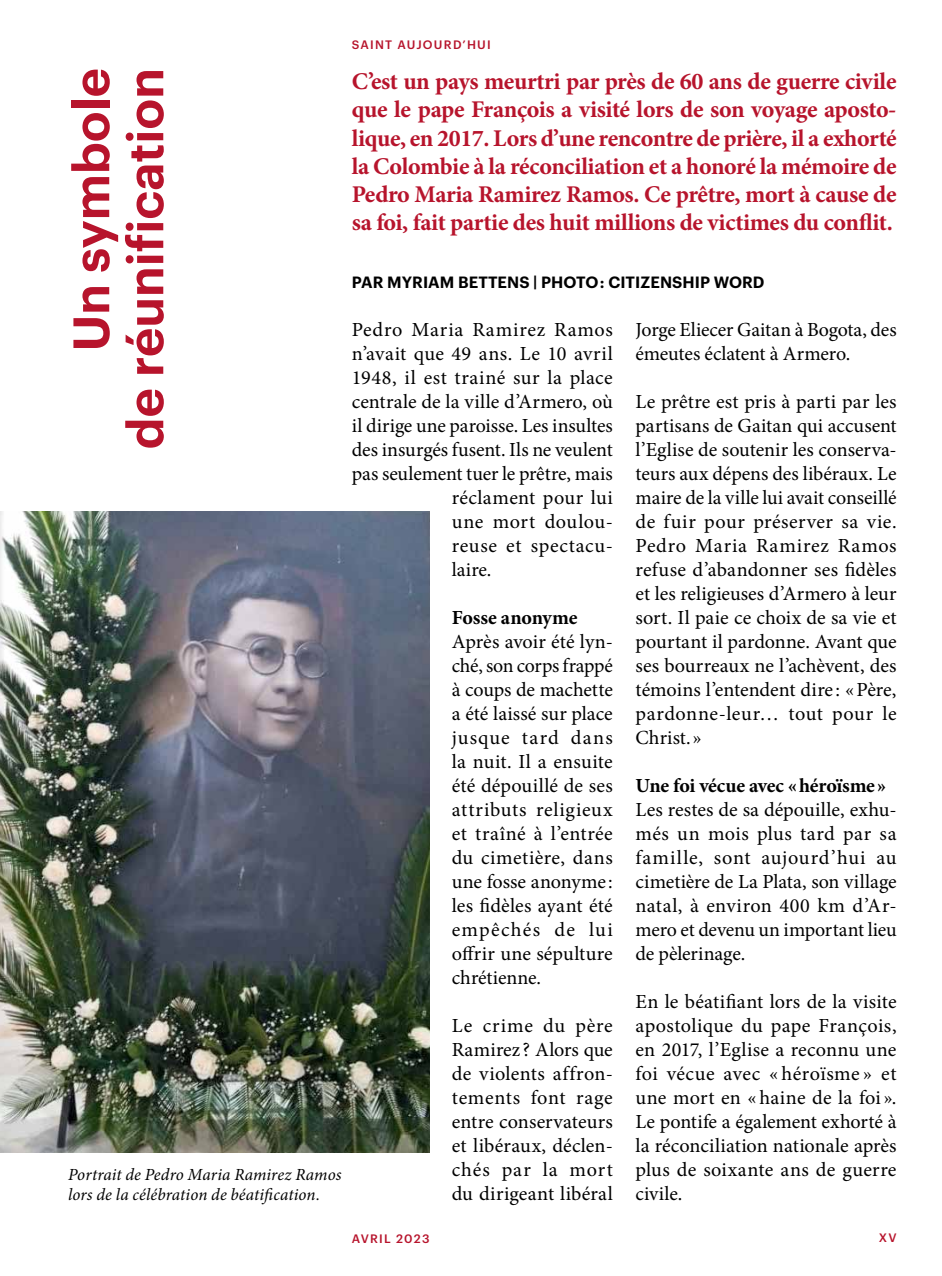
<style>
.page{position:relative;width:942px;height:1276px;background:#fff}
.page>*{position:absolute;margin:0;border:0;box-sizing:border-box;transform-origin:0 0}
.t1{font:600 50px/54px "Graphik";color:#b7142c;text-align:right}
.t2{font:700 24px/28px "Minion Pro";letter-spacing:-.015em;color:#b7142c;text-align:justify}
.t3{font:20px/24px "Minion Pro";letter-spacing:.005em;color:#000;text-align:justify}
.t4{font:700 20px "Minion Pro";letter-spacing:-.015em;color:#000}
.t5{font:20px "Minion Pro";letter-spacing:.025em;color:#000}
.t6{font:20px "Minion Pro";letter-spacing:.04em;color:#000}
.t7{font:20px "Minion Pro";letter-spacing:.035em;color:#000}
.t8{font:italic 17px/20px "Minion Pro";letter-spacing:.005em;color:#000}
.t9{font:600 16px "Graphik";letter-spacing:.005em;color:#000}
.t10{font:500 12px "Graphik";letter-spacing:.105em;color:#b7142c}
</style>
<div class="page">
<img style="left:0;top:511px;width:429px;height:641px">
<p class="t10" style="left:352px;top:35px;width:140px">SAINT AUJOURD’HUI</p>
<h1 class="t1" style="left:60px;top:449px;width:383px;rotate:-90deg">Un symbole<br>de réunification</h1>
<p class="t2" style="left:351px;top:67px;width:546px">C’est un pays meurtri par près de 60 ans de guerre civile que le pape François a visité lors de son voyage aposto&shy;lique, en 2017. Lors d’une rencontre de prière, il a exhorté la Colombie à la réconciliation et a honoré la mémoire de Pedro Maria Ramirez Ramos. Ce prêtre, mort à cause de sa foi, fait partie des huit millions de victimes du conflit.</p>
<p class="t9" style="left:352px;top:270px;width:414px">PAR MYRIAM BETTENS | PHOTO : CITIZENSHIP WORD</p>
<p class="t6" style="left:351px;top:316px;width:262px">Pedro Maria Ramirez Ramos</p>
<p class="t3" style="left:351px;top:342px;width:262px">n’avait que 49 ans. Le 10 avril</p>
<p class="t5" style="left:351px;top:364px;width:262px">1948, il est trainé sur la place</p>
<p class="t3" style="left:351px;top:390px;width:262px">centrale de la ville d’Armero, où</p>
<p class="t3" style="left:351px;top:414px;width:262px">il dirige une paroisse. Les insultes</p>
<p class="t3" style="left:351px;top:438px;width:262px">des insurgés fusent. Ils ne veulent</p>
<p class="t3" style="left:351px;top:462px;width:262px">pas seulement tuer le prêtre, mais</p>
<p class="t3" style="left:451px;top:486px;width:162px">réclament pour lui</p>
<p class="t3" style="left:451px;top:510px;width:162px">une mort doulou-</p>
<p class="t7" style="left:451px;top:532px;width:162px">reuse et spectacu-</p>
<p class="t3" style="left:451px;top:558px;width:41px">laire.</p>
<p class="t4" style="left:451px;top:604px;width:127px">Fosse anonyme</p>
<p class="t3" style="left:451px;top:630px;width:162px">Après avoir été lyn&shy;ché, son corps frappé à coups de machette a été laissé sur place jusque tard dans la nuit. Il a ensuite été dépouillé de ses attributs religieux et traîné à l’entrée du cimetière, dans une fosse anonyme : les fidèles ayant été empêchés de lui offrir une sépulture chrétienne.</p>
<p class="t3" style="left:451px;top:1014px;width:162px">Le crime du père Ramirez? Alors que de violents affron&shy;tements font rage entre conservateurs et libéraux, déclen&shy;chés par la mort du dirigeant libéral</p>
<p class="t3" style="left:635px;top:318px;width:262px">Jorge Eliecer Gaitan à Bogota, des émeutes éclatent à Armero.</p>
<p class="t3" style="left:635px;top:390px;width:262px">Le prêtre est pris à parti par les partisans de Gaitan qui accusent l’Eglise de soutenir les conserva&shy;teurs aux dépens des libéraux. Le maire de la ville lui avait conseillé de fuir pour préserver sa vie.<br>Pedro Maria Ramirez Ramos refuse d’abandonner ses fidèles et les religieuses d’Armero à leur sort. Il paie ce choix de sa vie et pourtant il pardonne. Avant que ses bourreaux ne l’achèvent, des témoins l’entendent dire : «Père, pardonne-leur… tout pour le Christ.»</p>
<p class="t4" style="left:635px;top:772px;width:252px">Une foi vécue avec «héroïsme»</p>
<p class="t3" style="left:635px;top:798px;width:262px">Les restes de sa dépouille, exhu&shy;més un mois plus tard par sa famille, sont aujourd’hui au cimetière de La Plata, son village natal, à environ 400 km d’Ar&shy;mero et devenu un important lieu de pèlerinage.</p>
<p class="t3" style="left:635px;top:990px;width:262px">En le béatifiant lors de la visite apostolique du pape François, en 2017, l’Eglise a reconnu une foi vécue avec « héroïsme » et une mort en « haine de la foi ».<br>Le pontife a également exhorté à la réconciliation nationale après plus de soixante ans de guerre civile.</p>
<p class="t8" style="left:68px;top:1165px;width:275px">Portrait de Pedro Maria Ramirez Ramos lors de la célébration de béatification.</p>
<p class="t10" style="left:352px;top:1229px;width:79px">AVRIL 2023</p>
<p class="t10" style="left:878px;top:1228px;width:19px">XV</p>
</div>
